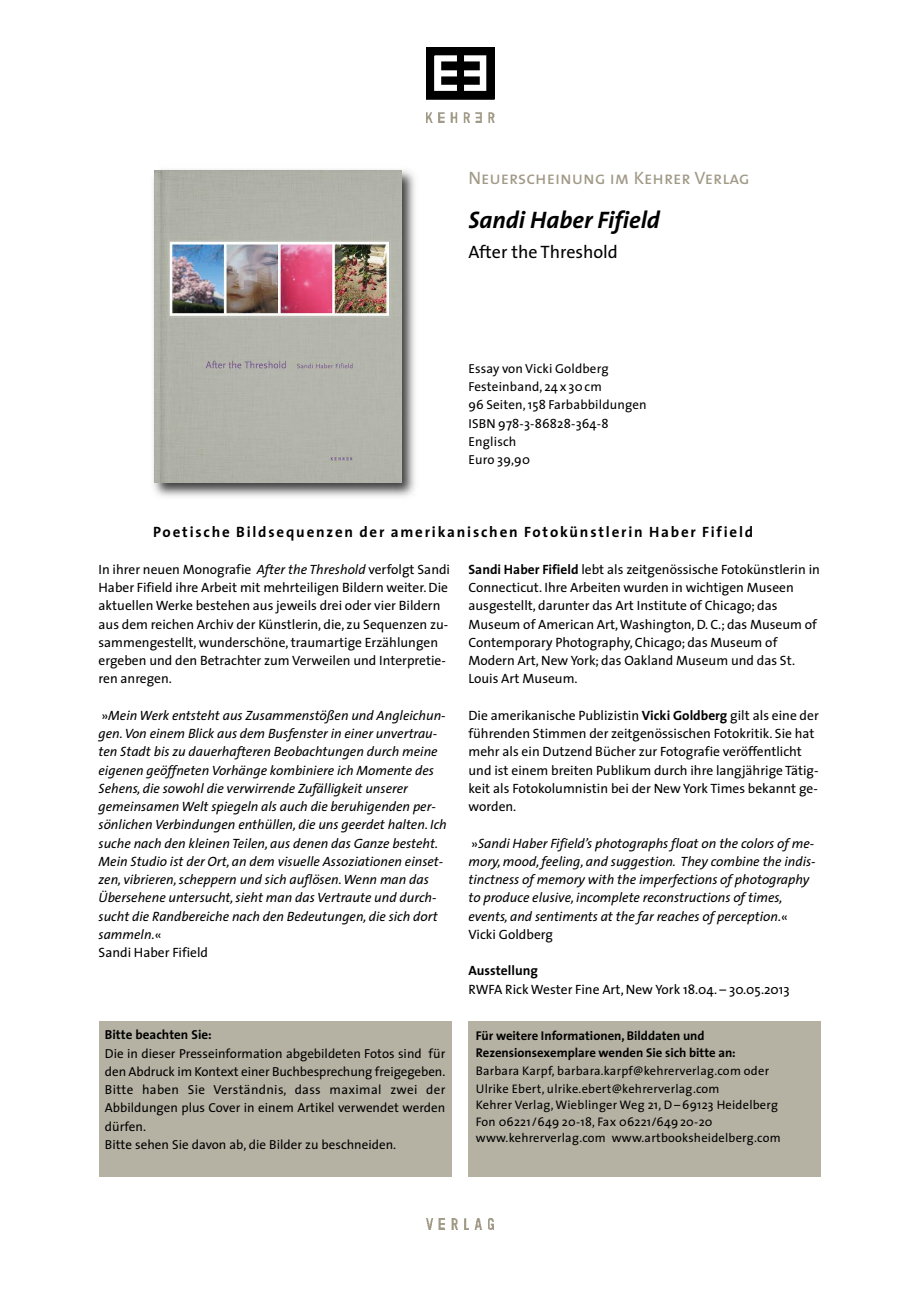
<style>
.page{position:relative;width:920px;height:1290px;background:#fff}
.page>*{position:absolute;margin:0;border:0;box-sizing:border-box;transform-origin:0 0}
.t1{font:italic 700 24px "The Sans";color:#000}
.t2{font:18px "The Sans Caps";color:#a19a87}
.t3{font:18px "The Sans";color:#000}
.t4{font:700 15px "The Sans";letter-spacing:.12em;color:#000}
.t5{font:13.5px/18.3px "The Sans";color:#000}
.t6{font:italic 13.5px/18.3px "The Sans";color:#000}
.t7{font:700 13.5px "The Sans";color:#000}
.t8{font:13.05px/18.3px "The Sans";color:#000}
.t9{font:700 13.05px "The Sans";color:#000}
.t10{font:700 12.75px/16.5px "The Sans";color:#000}
.t11{font:12.45px/16.5px "The Sans";letter-spacing:.02em;color:#000}
.s1{font-style:italic}
.s2{font-style:normal}
.s3{font-weight:700}
</style>
<div class="page">
<img style="left:426px;top:1219px;width:68px;height:10px">
<img style="left:426px;top:48px;width:68px;height:52px">
<img style="left:426px;top:112px;width:68px;height:10px">
<img style="left:153px;top:169px;width:262px;height:328px">
<img style="left:154px;top:171px;width:248px;height:312px">
<div style="left:468px;top:1021px;width:353px;height:155px;background:#b5b2a4"></div>
<div style="left:99px;top:1021px;width:352px;height:155px;background:#b5b2a4"></div>
<h2 class="t2" style="left:468px;top:172px;width:283px">Neuerscheinung im Kehrer Verlag</h2>
<h1 class="t1" style="left:468px;top:210px;width:193px">Sandi Haber Fifield</h1>
<h2 class="t3" style="left:468px;top:245px;width:151px">After the Threshold</h2>
<p class="t8" style="left:468px;top:361px;width:180px">Essay von Vicki Goldberg<br>Festeinband, 24 x 30cm<br>96 Seiten,158 Farbabbildungen<br>ISBN 978-3-86828-364-8<br>Englisch<br>Euro 39,90</p>
<p class="t4" style="left:153px;top:526px;width:602px">Poetische Bildsequenzen der amerikanischen Fotokünstlerin Haber Fifield</p>
<p class="t5" style="left:99px;top:561px;width:353px">In ihrer neuen Monografie <span class="s1">After the Threshold</span> verfolgt Sandi Haber Fifield ihre Arbeit mit mehrteiligen Bildern weiter. Die aktuellen Werke bestehen aus jeweils drei oder vier Bildern aus dem reichen Archiv der Künstlerin, die, zu Sequenzen zu&shy;sammengestellt, wunderschöne, traumartige Erzählungen ergeben und den Betrachter zum Verweilen und Interpretie&shy;ren anregen.</p>
<p class="t6" style="left:99px;top:707px;width:350px"><span class="s2">»</span>Mein Werk entsteht aus Zusammenstößen und Angleichun&shy;gen.Von einem Blick aus dem Busfenster in einer unvertrau&shy;ten Stadt bis zu dauerhafteren Beobachtungen durch meine eigenen geöffneten Vorhänge kombiniere ich Momente des Sehens, die sowohl die verwirrende Zufälligkeit unserer gemeinsamen Welt spiegeln als auch die beruhigenden per&shy;sönlichen Verbindungen enthüllen, die uns geerdet halten. Ich suche nach den kleinen Teilen, aus denen das Ganze besteht.<br>Mein Studio ist der Ort, an dem visuelle Assoziationen einset&shy;zen, vibrieren, scheppern und sich auflösen.Wenn man das Übersehene untersucht, sieht man das Vertraute und durch&shy;sucht die Randbereiche nach den Bedeutungen, die sich dort sammeln.<span class="s2">«<br>Sandi Haber Fifield</span></p>
<p class="t9" style="left:105px;top:1030px;width:108px">Bitte beachten Sie:</p>
<p class="t8" style="left:105px;top:1045px;width:342px">Die in dieser Presseinformation abgebildeten Fotos sind für den Abdruck im Kontext einer Buchbesprechung freigegeben.<br>Bitte haben Sie Verständnis, dass maximal zwei der Abbildungen plus Cover in einem Artikel verwendet werden dürfen.<br>Bitte sehen Sie davon ab, die Bilder zu beschneiden.</p>
<p class="t5" style="left:468px;top:561px;width:353px"><span class="s3">Sandi Haber Fifield</span> lebt als zeitgenössische Fotokünstlerin in Connecticut. Ihre Arbeiten wurden in wichtigen Museen ausgestellt, darunter das Art Institute of Chicago; das Museum of American Art,Washington, D. C.; das Museum of Contemporary Photography, Chicago; das Museum of Modern Art, New York; das Oakland Museum und das St.<br>Louis Art Museum.</p>
<p class="t5" style="left:468px;top:707px;width:352px">Die amerikanische Publizistin <span class="s3">Vicki Goldberg</span> gilt als eine der führenden Stimmen der zeitgenössischen Fotokritik. Sie hat mehr als ein Dutzend Bücher zur Fotografie veröffentlicht und ist einem breiten Publikum durch ihre langjährige Tätig&shy;keit als Fotokolumnistin bei der New York Times bekannt ge&shy;worden.</p>
<p class="t6" style="left:468px;top:835px;width:349px"><span class="s2">»</span>Sandi Haber Fifield’s photographs float on the colors of me&shy;mory, mood,feeling, and suggestion. They combine the indis&shy;tinctness of memory with the imperfections of photography to produce elusive, incomplete reconstructions of times, events, and sentiments at the far reaches of perception<span class="s2">.« Vicki Goldberg</span></p>
<p class="t7" style="left:468px;top:965px;width:71px">Ausstellung</p>
<p class="t5" style="left:468px;top:981px;width:323px">RWFA Rick Wester Fine Art, New York 18.04. – 30.05.2013</p>
<p class="t10" style="left:476px;top:1029px;width:261px">Für weitere Informationen, Bilddaten und<br>Rezensionsexemplare wenden Sie sich bitte an:</p>
<p class="t11" style="left:476px;top:1062px;width:295px;line-height:18px">Barbara Karpf, barbara.karpf@kehrerverlag.com oder<br>Ulrike Ebert, ulrike.ebert@kehrerverlag.com</p>
<p class="t11" style="left:476px;top:1098px;width:306px">Kehrer Verlag,Wieblinger Weg 21, D– 69123 Heidelberg<br>Fon 06221/649 20-18, Fax 06221/64920-20 www.kehrerverlag.com www.artbooksheidelberg.com</p>
</div>
